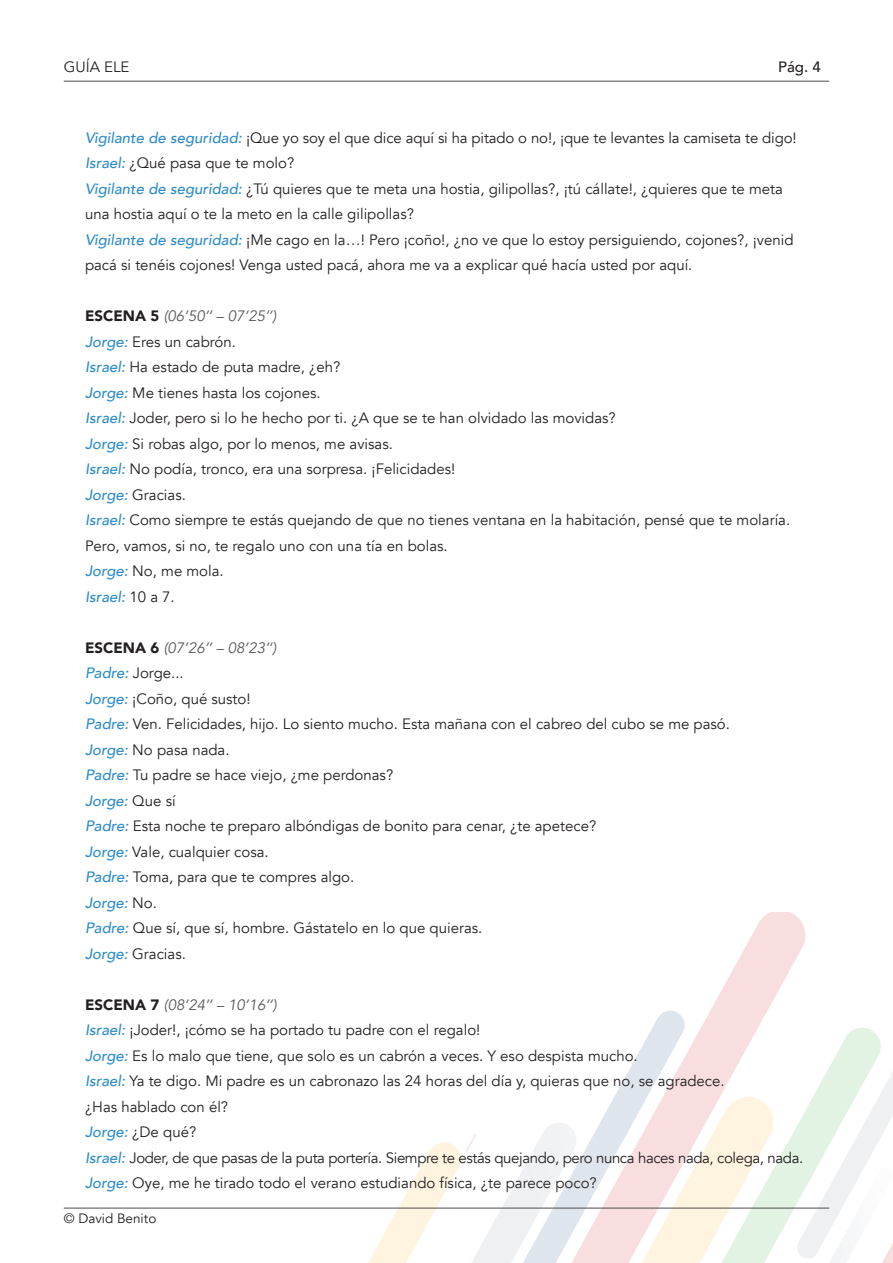
<style>
.page{position:relative;width:893px;height:1263px;background:#fff}
.page>*{position:absolute;margin:0;border:0;box-sizing:border-box;transform-origin:0 0}
.t1{font:15px/25.5px "Avenir";color:#231f20}
.t2{font:15px "Avenir";letter-spacing:-.025em;color:#231f20}
.t3{font:italic 15px "Avenir";color:#57585a}
.t4{font:italic 500 15px "Avenir";color:#2d8ccb}
.t5{font:500 15px "Avenir";color:#231f20}
.t6{font:13.5px "Avenir";color:#231f20}
.s1{font-weight:500;font-style:italic;color:#2d8ccb}
.s2{font-weight:900;font-style:normal;color:#231f20}
.s3{font-weight:400;font-style:normal;color:#231f20}
</style>
<div class="page">
<svg style="left:579px;top:912px;width:227px;height:351px"></svg>
<svg style="left:345px;top:1123px;width:234px;height:140px"></svg>
<svg style="left:793px;top:1021px;width:100px;height:242px"></svg>
<hr style="left:64px;top:1208px;width:765px;height:1px;background:#4d4d4d">
<hr style="left:64px;top:81px;width:765px;height:1px;background:#4d4d4d">
<p class="t1" style="left:64px;top:55px;width:67px">GUÍA ELE</p>
<p class="t5" style="left:778px;top:54px;width:44px">Pág. 4</p>
<p class="t1" style="left:85px;top:125px;width:713px"><span class="s1">Vigilante de seguridad:</span> ¡Que yo soy el que dice aquí si ha pitado o no!, ¡que te levantes la camiseta te digo!</p>
<p class="t1" style="left:85px;top:150px;width:211px"><span class="s1">Israel:</span> ¿Qué pasa que te molo?</p>
<p class="t1" style="left:85px;top:176px;width:699px"><span class="s1">Vigilante de seguridad:</span> ¿Tú quieres que te meta una hostia, gilipollas?, ¡tú cállate!, ¿quieres que te meta una hostia aquí o te la meto en la calle gilipollas?</p>
<p class="t1" style="left:85px;top:227px;width:710px"><span class="s1">Vigilante de seguridad:</span> ¡Me cago en la…! Pero ¡coño!, ¿no ve que lo estoy persiguiendo, cojones?, ¡venid pacá si tenéis cojones! Venga usted pacá, ahora me va a explicar qué hacía usted por aquí.</p>
<p class="t3" style="left:85px;top:307px;width:193px"><span class="s2">ESCENA 5</span> (06’50’’ – 07’25’’)</p>
<p class="t1" style="left:85px;top:329px;width:152px"><span class="s1">Jorge:</span> Eres un cabrón.</p>
<p class="t1" style="left:85px;top:354px;width:257px"><span class="s1">Israel:</span> Ha estado de puta madre, ¿eh?</p>
<p class="t1" style="left:85px;top:380px;width:237px"><span class="s1">Jorge:</span> Me tienes hasta los cojones.</p>
<p class="t1" style="left:85px;top:405px;width:532px"><span class="s1">Israel:</span> Joder, pero si lo he hecho por ti. ¿A que se te han olvidado las movidas?</p>
<p class="t1" style="left:85px;top:431px;width:309px"><span class="s1">Jorge:</span> Si robas algo, por lo menos, me avisas.</p>
<p class="t1" style="left:85px;top:456px;width:372px"><span class="s1">Israel:</span> No podía, tronco, era una sorpresa. ¡Felicidades!</p>
<p class="t1" style="left:85px;top:482px;width:102px"><span class="s1">Jorge:</span> Gracias.</p>
<p class="t1" style="left:85px;top:507px;width:707px"><span class="s1">Israel:</span> Como siempre te estás quejando de que no tienes ventana en la habitación, pensé que te molaría.<br>Pero, vamos, si no, te regalo uno con una tía en bolas.</p>
<p class="t1" style="left:85px;top:558px;width:140px"><span class="s1">Jorge:</span> No, me mola.</p>
<p class="t4" style="left:85px;top:587px;width:91px">Israel: <span class="s3">10 a 7.</span></p>
<p class="t3" style="left:85px;top:638px;width:193px"><span class="s2">ESCENA 6</span> (07’26’’ – 08’23’’)</p>
<p class="t1" style="left:85px;top:660px;width:100px"><span class="s1">Padre:</span> Jorge...</p>
<p class="t1" style="left:85px;top:686px;width:167px"><span class="s1">Jorge:</span> ¡Coño, qué susto!</p>
<p class="t1" style="left:85px;top:711px;width:646px"><span class="s1">Padre:</span> Ven. Felicidades, hijo. Lo siento mucho. Esta mañana con el cabreo del cubo se me pasó.</p>
<p class="t1" style="left:85px;top:737px;width:146px"><span class="s1">Jorge:</span> No pasa nada.</p>
<p class="t1" style="left:85px;top:762px;width:310px"><span class="s1">Padre:</span> Tu padre se hace viejo, ¿me perdonas?</p>
<p class="t4" style="left:85px;top:791px;width:92px">Jorge: <span class="s3">Que sí</span></p>
<p class="t1" style="left:85px;top:813px;width:513px"><span class="s1">Padre:</span> Esta noche te preparo albóndigas de bonito para cenar, ¿te apetece?</p>
<p class="t1" style="left:85px;top:839px;width:185px"><span class="s1">Jorge:</span> Vale, cualquier cosa.</p>
<p class="t1" style="left:85px;top:864px;width:271px"><span class="s1">Padre:</span> Toma, para que te compres algo.</p>
<p class="t4" style="left:85px;top:893px;width:73px">Jorge: <span class="s3">No.</span></p>
<p class="t1" style="left:85px;top:915px;width:399px"><span class="s1">Padre:</span> Que sí, que sí, hombre. Gástatelo en lo que quieras.</p>
<p class="t1" style="left:85px;top:941px;width:102px"><span class="s1">Jorge:</span> Gracias.</p>
<p class="t3" style="left:85px;top:995px;width:193px"><span class="s2">ESCENA 7</span> (08’24’’ – 10’16’’)</p>
<p class="t1" style="left:85px;top:1017px;width:397px"><span class="s1">Israel:</span> ¡Joder!, ¡cómo se ha portado tu padre con el regalo!</p>
<p class="t1" style="left:85px;top:1043px;width:554px"><span class="s1">Jorge:</span> Es lo malo que tiene, que solo es un cabrón a veces. Y eso despista mucho.</p>
<p class="t1" style="left:85px;top:1068px;width:641px"><span class="s1">Israel:</span> Ya te digo. Mi padre es un cabronazo las 24 horas del día y, quieras que no, se agradece. ¿Has hablado con él?</p>
<p class="t1" style="left:85px;top:1119px;width:113px"><span class="s1">Jorge:</span> ¿De qué?</p>
<p class="t2" style="left:85px;top:1148px;width:720px"><span class="s1">Israel:</span> Joder, de que pasas de la puta portería. Siempre te estás quejando, pero nunca haces nada, colega, nada.</p>
<p class="t1" style="left:85px;top:1170px;width:513px"><span class="s1">Jorge:</span> Oye, me he tirado todo el verano estudiando física, ¿te parece poco?</p>
<p class="t6" style="left:64px;top:1210px;width:94px">© David Benito</p>
</div>
